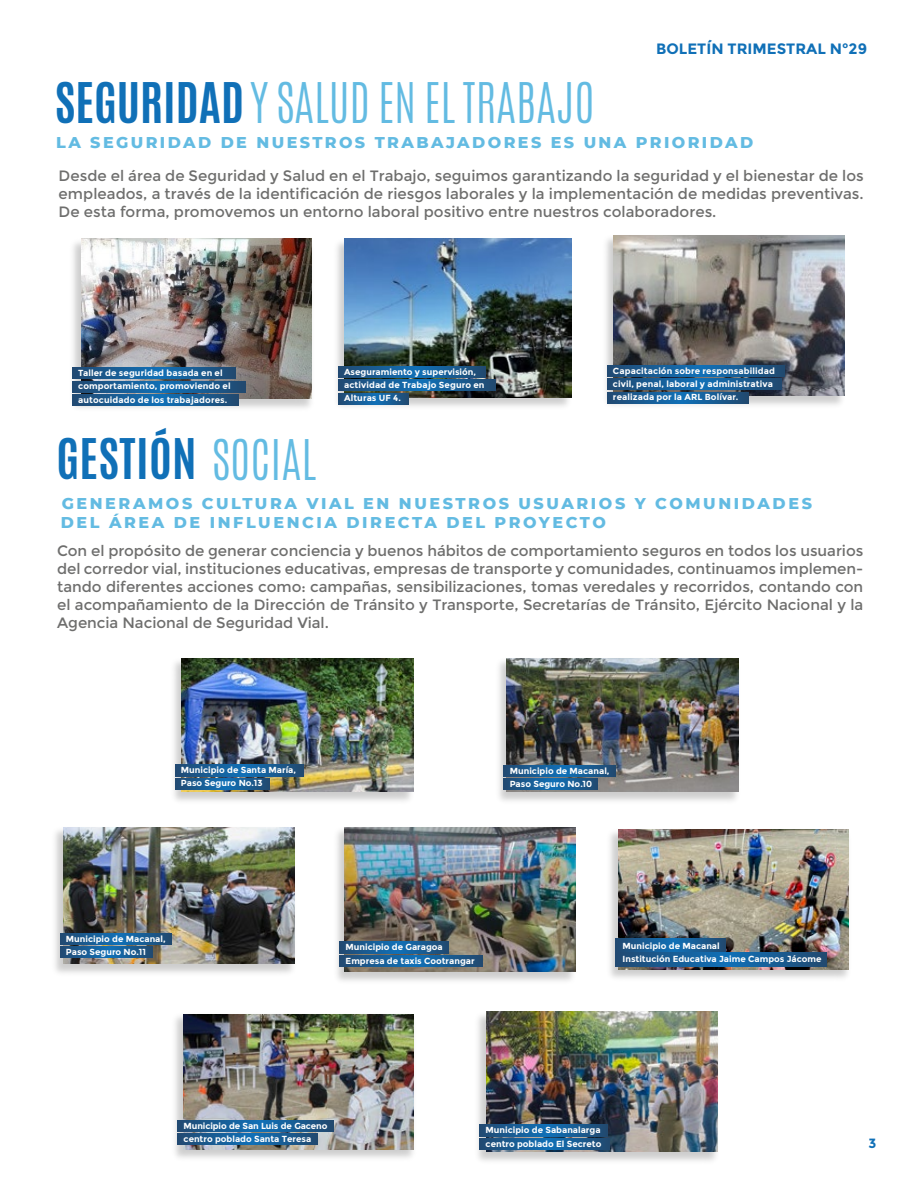
<style>
.page{position:relative;width:915px;height:1191px;background:#fff}
.page>*{position:absolute;margin:0;border:0;box-sizing:border-box;transform-origin:0 0}
.t1{font:300 46.8px "Antonio";color:#63bbe2}
.t2{font:700 46.8px "Antonio";letter-spacing:.005em;color:#1070b7}
.t3{font:800 15.9px/19.2px "Montserrat";letter-spacing:.16em;color:#63bbe2}
.t4{font:15px/18px "Montserrat";letter-spacing:-.005em;color:#6e6e6d;text-align:justify}
.t5{font:700 15px "Montserrat";color:#1070b7}
.t6{font:700 13.35px "Montserrat";color:#1070b7}
.t7{font:700 8.7px/13.2px "Montserrat";color:#fff}
.s1{font-weight:700;color:#1070b7}
.s2{font-weight:300;color:#63bbe2}
</style>
<div class="page">
<img style="left:72px;top:238px;width:240px;height:170px">
<img style="left:81px;top:239px;width:230px;height:159px">
<img style="left:337px;top:238px;width:235px;height:169px">
<img style="left:344px;top:239px;width:227px;height:159px">
<img style="left:606px;top:235px;width:239px;height:170px">
<img style="left:613px;top:235px;width:230px;height:160px">
<img style="left:174px;top:658px;width:240px;height:143px">
<img style="left:181px;top:658px;width:232px;height:133px">
<svg style="left:72px;top:367px;width:163px;height:12px"></svg>
<svg style="left:72px;top:381px;width:173px;height:11px"></svg>
<svg style="left:72px;top:395px;width:167px;height:11px"></svg>
<img style="left:499px;top:658px;width:240px;height:143px">
<img style="left:506px;top:658px;width:231px;height:133px">
<svg style="left:607px;top:365px;width:177px;height:12px"></svg>
<svg style="left:607px;top:379px;width:174px;height:11px"></svg>
<svg style="left:607px;top:392px;width:140px;height:11px"></svg>
<img style="left:55px;top:827px;width:240px;height:146px">
<img style="left:63px;top:827px;width:231px;height:136px">
<img style="left:478px;top:1011px;width:240px;height:150px">
<img style="left:486px;top:1011px;width:231px;height:140px">
<img style="left:610px;top:829px;width:239px;height:149px">
<img style="left:618px;top:829px;width:230px;height:140px">
<img style="left:337px;top:827px;width:239px;height:154px">
<img style="left:344px;top:827px;width:231px;height:144px">
<svg style="left:60px;top:933px;width:111px;height:11px"></svg>
<svg style="left:60px;top:947px;width:93px;height:11px"></svg>
<svg style="left:175px;top:764px;width:128px;height:12px"></svg>
<svg style="left:175px;top:778px;width:94px;height:11px"></svg>
<svg style="left:503px;top:765px;width:112px;height:11px"></svg>
<svg style="left:503px;top:778px;width:94px;height:11px"></svg>
<img style="left:175px;top:1014px;width:239px;height:144px">
<img style="left:183px;top:1014px;width:230px;height:135px">
<svg style="left:178px;top:1120px;width:155px;height:11px"></svg>
<svg style="left:178px;top:1133px;width:139px;height:11px"></svg>
<svg style="left:479px;top:1124px;width:128px;height:12px"></svg>
<svg style="left:479px;top:1138px;width:129px;height:11px"></svg>
<svg style="left:615px;top:938px;width:110px;height:13px"></svg>
<svg style="left:615px;top:952px;width:211px;height:14px"></svg>
<svg style="left:339px;top:941px;width:109px;height:12px"></svg>
<svg style="left:339px;top:955px;width:143px;height:11px"></svg>
<svg style="left:338px;top:366px;width:148px;height:12px"></svg>
<svg style="left:338px;top:380px;width:157px;height:11px"></svg>
<svg style="left:338px;top:393px;width:71px;height:11px"></svg>
<p class="t5" style="left:656px;top:39px;width:212px">BOLETÍN TRIMESTRAL N°29</p>
<h1 class="t1" style="left:55px;top:69px;width:541px"><span class="s1">SEGURIDAD</span> Y SALUD EN EL TRABAJO</h1>
<p class="t3" style="left:56px;top:132px;width:698px">LA SEGURIDAD DE NUESTROS TRABAJADORES ES UNA PRIORIDAD</p>
<p class="t4" style="left:59px;top:167px;width:806px">Desde el área de Seguridad y Salud en el Trabajo, seguimos garantizando la seguridad y el bienestar de los empleados, a través de la identificación de riesgos laborales y la implementación de medidas preventivas.<br>De esta forma, promovemos un entorno laboral positivo entre nuestros colaboradores.</p>
<p class="t7" style="left:78px;top:366px;width:154px">Taller de seguridad basada en el comportamiento, promoviendo el autocuidado de los trabajadores.</p>
<p class="t7" style="left:612px;top:364px;width:163px">Capacitación sobre responsabilidad civil, penal, laboral y administrativa realizada por la ARL Bolívar.</p>
<p class="t7" style="left:344px;top:365px;width:142px">Aseguramiento y supervisión, actividad de Trabajo Seguro en<br>Alturas UF 4.</p>
<h1 class="t2" style="left:56px;top:424px;width:261px">GESTIÓN <span class="s2">SOCIAL</span></h1>
<p class="t3" style="left:61px;top:493px;width:752px">GENERAMOS CULTURA VIAL EN NUESTROS USUARIOS Y COMUNIDADES<br>DEL ÁREA DE INFLUENCIA DIRECTA DEL PROYECTO</p>
<p class="t4" style="left:57px;top:542px;width:807px">Con el propósito de generar conciencia y buenos hábitos de comportamiento seguros en todos los usuarios del corredor vial, instituciones educativas, empresas de transporte y comunidades, continuamos implemen&shy;tando diferentes acciones como: campañas, sensibilizaciones, tomas veredales y recorridos, contando con el acompañamiento de la Dirección de Tránsito y Transporte, Secretarías de Tránsito, Ejército Nacional y la Agencia Nacional de Seguridad Vial.</p>
<p class="t7" style="left:181px;top:763px;width:117px">Municipio de Santa María,<br>Paso Seguro No.13</p>
<p class="t7" style="left:509px;top:764px;width:101px">Municipio de Macanal,<br>Paso Seguro No.10</p>
<p class="t7" style="left:66px;top:932px;width:101px">Municipio de Macanal,<br>Paso Seguro No.11</p>
<p class="t7" style="left:345px;top:940px;width:130px">Municipio de Garagoa<br>Empresa de taxis Cootrangar</p>
<p class="t7" style="left:622px;top:939px;width:200px">Municipio de Macanal<br>Institución Educativa Jaime Campos Jácome</p>
<p class="t7" style="left:183px;top:1119px;width:145px">Municipio de San Luis de Gaceno centro poblado Santa Teresa</p>
<p class="t7" style="left:485px;top:1123px;width:117px">Municipio de Sabanalarga centro poblado El Secreto</p>
<p class="t6" style="left:868px;top:1135px;width:9px">3</p>
</div>
